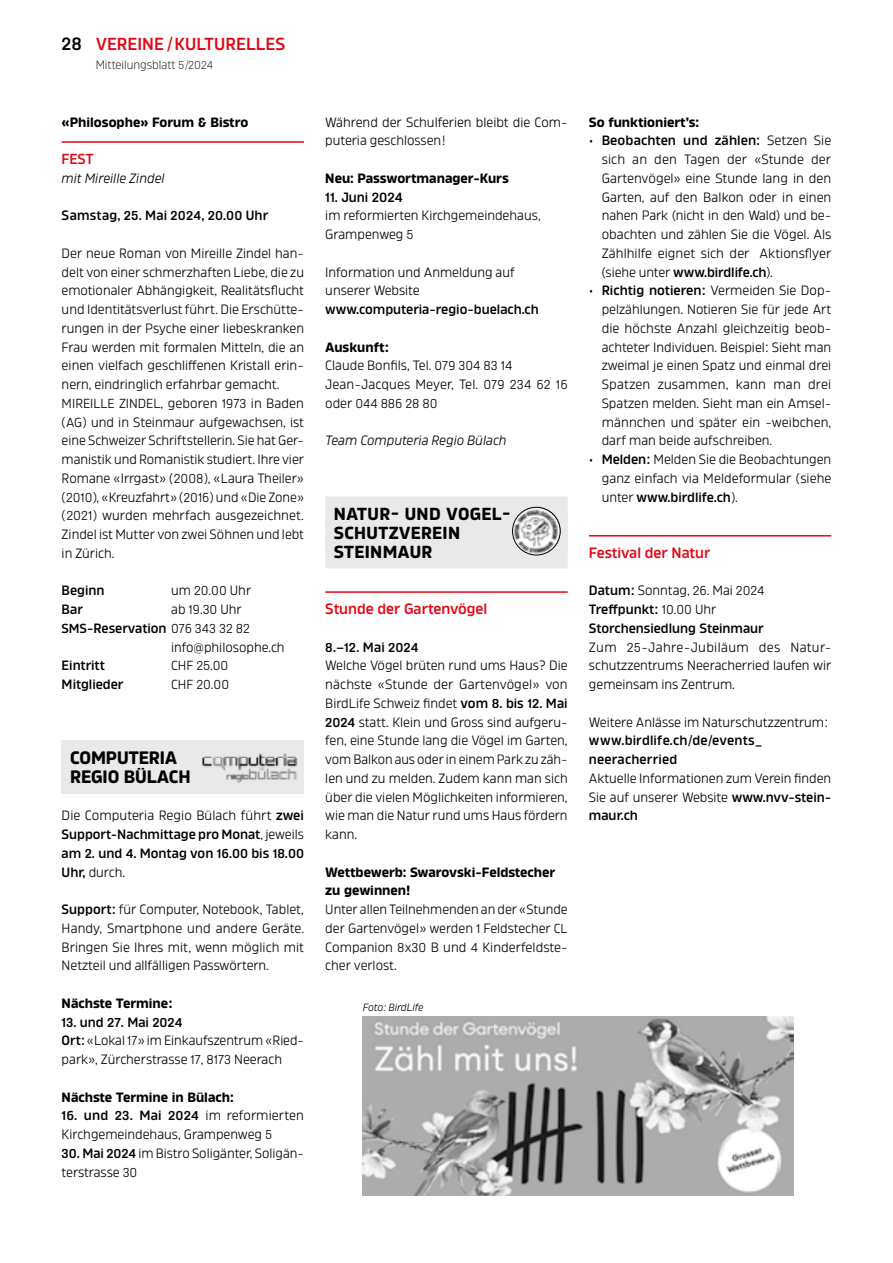
<style>
.page{position:relative;width:893px;height:1263px;background:#fff}
.page>*{position:absolute;margin:0;border:0;box-sizing:border-box;transform-origin:0 0}
.t1{font:700 18px/18.8px "Amfibia";letter-spacing:-.01em;color:#000}
.t2{font:600 18px "Amfibia";color:#000}
.t3{font:700 17.4px/18.8px "Amfibia";letter-spacing:.015em;color:#000}
.t4{font:600 17.4px "Amfibia";color:#e30613}
.t5{font:600 15px "Amfibia";color:#e30613}
.t6{font:600 14.55px "Amfibia";color:#e30613}
.t7{font:13.5px/18.8px "Amfibia";color:#000;text-align:justify}
.t8{font:600 13.5px/18.8px "Amfibia";color:#000;text-align:justify}
.t9{font:700 13.5px/18.8px "Amfibia";color:#000}
.t10{font:italic 13.5px "Amfibia";color:#000}
.t11{font:13.05px "Amfibia";color:#000}
.t12{font:600 13.05px "Amfibia";color:#000}
.t13{font:300 12px "Amfibia";color:#000}
.t14{font:italic 10.5px "Amfibia";letter-spacing:-.01em;color:#000}
.s1{font-size:18px}
.s2{font-size:11.7px}
.s3{font-size:13.05px}
.s4{font-size:13.5px}
.s5{font-weight:400;font-size:13.05px}
.s6{font-weight:400}
.s7{font-weight:600}
.s8{font-weight:600;font-size:13.05px}
.s9{font-weight:700}
</style>
<div class="page">
<hr style="left:62px;top:141px;width:242px;height:2px;background:#e30613">
<div style="left:62px;top:740px;width:242px;height:35px;background:#e9e9e9"></div>
<div style="left:62px;top:759px;width:242px;height:34px;background:#e9e9e9"></div>
<div style="left:325px;top:496px;width:243px;height:35px;background:#e9e9e9"></div>
<div style="left:325px;top:515px;width:243px;height:35px;background:#e9e9e9"></div>
<div style="left:325px;top:534px;width:243px;height:34px;background:#e9e9e9"></div>
<hr style="left:325px;top:591px;width:243px;height:2px;background:#e30613">
<hr style="left:589px;top:535px;width:242px;height:1px;background:#e30613">
<img style="left:202px;top:753px;width:96px;height:30px">
<img style="left:513px;top:507px;width:47px;height:48px;border-radius:24px">
<div style="left:512px;top:507px;width:48px;height:48px;border:1px solid #000;border-radius:50%"></div>
<img style="left:363px;top:1016px;width:431px;height:179px">
<h1 class="t2" style="left:62px;top:33px;width:22px">28</h1>
<p class="t4" style="left:96px;top:33px;width:191px">VEREINE <span class="s1">/</span> KULTURELLES</p>
<p class="t13" style="left:96px;top:58px;width:119px">Mitteilungsblatt <span class="s2">5</span>/<span class="s2">2024</span></p>
<p class="t9" style="left:62px;top:112px;width:188px">«Philosophe» Forum &amp; Bistro</p>
<p class="t6" style="left:62px;top:150px;width:34px">FEST</p>
<p class="t10" style="left:62px;top:170px;width:104px">mit Mireille Zindel</p>
<p class="t8" style="left:62px;top:206px;width:208px">Samstag, <span class="s3">25</span>. Mai <span class="s3">2024</span>, <span class="s3">20</span>.<span class="s3">00</span> Uhr</p>
<p class="t7" style="left:62px;top:244px;width:244px">Der neue Roman von Mireille Zindel han&shy;delt von einer schmerzhaften Liebe, die zu emotionaler Abhängigkeit, Realitätsflucht und Identitätsverlust führt. Die Erschütte&shy;rungen in der Psyche einer liebeskranken Frau werden mit formalen Mitteln, die an einen vielfach geschliffenen Kristall erin&shy;nern, eindringlich erfahrbar gemacht.</p>
<p class="t11" style="left:62px;top:396px;width:244px">MIREILLE ZINDEL<span class="s4">, geboren</span> 1973 <span class="s4">in Baden</span></p>
<p class="t7" style="left:62px;top:412px;width:244px">(<span class="s3">AG</span>) und in Steinmaur aufgewachsen, ist eine Schweizer Schriftstellerin. Sie hat Ger&shy;manistik und Romanistik studiert. Ihre vier Romane «Irrgast» (<span class="s3">2008</span>), «Laura Theiler» (<span class="s3">2010</span>), «Kreuzfahrt» (<span class="s3">2016</span>) und «Die Zone» (<span class="s3">2021</span>) wurden mehrfach ausgezeichnet.<br>Zindel ist Mutter von zwei Söhnen und lebt in Zürich.</p>
<p class="t8" style="left:62px;top:581px;width:44px">Beginn</p>
<p class="t7" style="left:171px;top:581px;width:82px">um <span class="s3">20</span>.<span class="s3">00</span> Uhr</p>
<p class="t8" style="left:62px;top:600px;width:23px">Bar</p>
<p class="t7" style="left:171px;top:600px;width:72px">ab <span class="s3">19</span>.<span class="s3">30</span> Uhr</p>
<p class="t8" style="left:62px;top:619px;width:190px"><span class="s3">SMS</span>-Reservation <span class="s5">076 343 32 82</span></p>
<p class="t7" style="left:171px;top:637px;width:115px">info@philosophe.ch</p>
<p class="t8" style="left:62px;top:656px;width:45px">Eintritt</p>
<p class="t11" style="left:171px;top:658px;width:59px">CHF 25<span class="s4">.</span>00</p>
<p class="t8" style="left:62px;top:675px;width:63px">Mitglieder</p>
<p class="t11" style="left:171px;top:677px;width:60px">CHF 20<span class="s4">.</span>00</p>
<h1 class="t1" style="left:70px;top:748px;width:122px">COMPUTERIA<br>REGIO BÜLACH</h1>
<p class="t8" style="left:62px;top:806px;width:244px"><span class="s6">Die Computeria Regio Bülach führt</span> zwei Support-Nachmittage pro Monat<span class="s6">, jeweils </span>am <span class="s3">2</span>. und <span class="s3">4</span>. Montag von <span class="s3">16</span>.<span class="s3">00</span> bis <span class="s3">18</span>.<span class="s3">00<br></span>Uhr, <span class="s6">durch.</span></p>
<p class="t7" style="left:62px;top:900px;width:244px"><span class="s7">Support:</span> für Computer, Notebook, Tablet, Handy, Smartphone und andere Geräte.<br>Bringen Sie Ihres mit, wenn möglich mit Netzteil und allfälligen Passwörtern.</p>
<p class="t9" style="left:62px;top:994px;width:112px">Nächste Termine:</p>
<p class="t12" style="left:62px;top:1014px;width:122px">13<span class="s4">. und</span> 27<span class="s4">. Mai</span> 2024</p>
<p class="t7" style="left:62px;top:1031px;width:244px"><span class="s7">Ort:</span> «Lokal <span class="s3">17</span>» im Einkaufszentrum «Ried&shy;park», Zürcherstrasse <span class="s3">17</span>, <span class="s3">8173</span> Neerach</p>
<p class="t9" style="left:62px;top:1087px;width:174px">Nächste Termine in Bülach:</p>
<p class="t7" style="left:62px;top:1106px;width:244px"><span class="s8">16</span><span class="s7">. und</span> <span class="s8">23</span><span class="s7">. Mai</span> <span class="s8">2024</span> im reformierten<br>Kirchgemeindehaus, Grampenweg <span class="s3">5</span></p>
<p class="t7" style="left:62px;top:1144px;width:244px"><span class="s8">30</span><span class="s7">. Mai</span> <span class="s8">2024</span> im Bistro Soligänter, Soligän&shy;terstrasse <span class="s3">30</span></p>
<p class="t7" style="left:325px;top:112px;width:244px">Während der Schulferien bleibt die Com&shy;puteria geschlossen!</p>
<p class="t9" style="left:325px;top:169px;width:185px">Neu: Passwortmanager-Kurs</p>
<p class="t8" style="left:325px;top:187px;width:79px">11. Juni 2024</p>
<p class="t7" style="left:325px;top:206px;width:217px">im reformierten Kirchgemeindehaus,<br>Grampenweg <span class="s3">5</span></p>
<p class="t7" style="left:325px;top:262px;width:191px">Information und Anmeldung auf unserer Website</p>
<p class="t8" style="left:325px;top:300px;width:215px">www.computeria-regio-buelach.ch</p>
<p class="t7" style="left:325px;top:337px;width:244px;text-align:left"><span class="s9">Auskunft:<br></span>Claude Bonfils, Tel. <span class="s3">079 304 83 14<br></span>Jean-Jacques Meyer, Tel. <span class="s3">079 234 62 16</span></p>
<p class="t11" style="left:325px;top:396px;width:114px"><span class="s4">oder</span> 044 886 28 80</p>
<p class="t10" style="left:325px;top:433px;width:183px">Team Computeria Regio Bülach</p>
<p class="t3" style="left:334px;top:505px;width:178px">NATUR<span class="s1">-</span> UND VOGEL<span class="s1">-<br></span>SCHUTZVEREIN<br>STEINMAUR</p>
<p class="t5" style="left:325px;top:600px;width:163px">Stunde der Gartenvögel</p>
<p class="t12" style="left:325px;top:639px;width:95px">8<span class="s4">.–</span>12<span class="s4">. Mai</span> 2024</p>
<p class="t7" style="left:325px;top:656px;width:244px">Welche Vögel brüten rund ums Haus? Die nächste «Stunde der Gartenvögel» von BirdLife Schweiz findet <span class="s7">vom</span> <span class="s8">8</span><span class="s7">. bis</span> <span class="s8">12</span><span class="s7">. Mai </span><span class="s8">2024</span> statt. Klein und Gross sind aufgeru&shy;fen, eine Stunde lang die Vögel im Garten, vom Balkon aus oder in einem Park zu zäh&shy;len und zu melden. Zudem kann man sich über die vielen Möglichkeiten informieren, wie man die Natur rund ums Haus fördern kann.</p>
<p class="t9" style="left:325px;top:862px;width:232px">Wettbewerb: Swarovski-Feldstecher zu gewinnen!</p>
<p class="t7" style="left:325px;top:900px;width:244px">Unter allen Teilnehmenden an der «Stunde der Gartenvögel» werden <span class="s3">1</span> Feldstecher <span class="s3">CL </span>Companion <span class="s3">8</span>x<span class="s3">30</span> B und <span class="s3">4</span> Kinderfeldste&shy;cher verlost.</p>
<p class="t14" style="left:363px;top:1002px;width:62px">Foto: BirdLife</p>
<p class="t9" style="left:589px;top:112px;width:112px">So funktioniert’s:</p>
<p class="t7" style="left:602px;top:131px;width:231px;text-indent:-13px">• <span class="s7">Beobachten und zählen:</span> Setzen Sie sich an den Tagen der «Stunde der Gartenvögel» eine Stunde lang in den Garten, auf den Balkon oder in einen nahen Park (nicht in den Wald) und be&shy;obachten und zählen Sie die Vögel. Als Zählhilfe eignet sich der Aktionsflyer (siehe unter <span class="s7">www.birdlife.ch</span>).</p>
<p class="t7" style="left:602px;top:281px;width:231px;text-indent:-13px">• <span class="s7">Richtig notieren:</span> Vermeiden Sie Dop&shy;pelzählungen. Notieren Sie für jede Art die höchste Anzahl gleichzeitig beob&shy;achteter Individuen. Beispiel: Sieht man zweimal je einen Spatz und einmal drei Spatzen zusammen, kann man drei Spatzen melden. Sieht man ein Amsel&shy;männchen und später ein -weibchen, darf man beide aufschreiben.</p>
<p class="t7" style="left:602px;top:450px;width:231px;text-indent:-13px">• <span class="s7">Melden:</span> Melden Sie die Beobachtungen ganz einfach via Meldeformular (siehe unter <span class="s7">www.birdlife.ch</span>).</p>
<p class="t5" style="left:589px;top:544px;width:123px">Festival der Natur</p>
<p class="t7" style="left:589px;top:581px;width:244px;text-align:left"><span class="s7">Datum:</span> Sonntag, <span class="s3">26</span>. Mai <span class="s3">2024<br></span><span class="s7">Treffpunkt:</span> <span class="s3">10</span>.<span class="s3">00</span> Uhr<br><span class="s7">Storchensiedlung Steinmaur<br></span>Zum <span class="s3">25</span>-Jahre-Jubiläum des Natur&shy;schutzzentrums Neeracherried laufen wir gemeinsam ins Zentrum.</p>
<p class="t7" style="left:589px;top:712px;width:240px">Weitere Anlässe im Naturschutzzentrum:</p>
<p class="t8" style="left:589px;top:731px;width:175px">www.birdlife.ch/de/events_ neeracher ried</p>
<p class="t7" style="left:589px;top:769px;width:244px">Aktuelle Informationen zum Verein finden Sie auf unserer Website <span class="s7">www.nvv-stein&shy;maur.ch</span></p>
</div>
